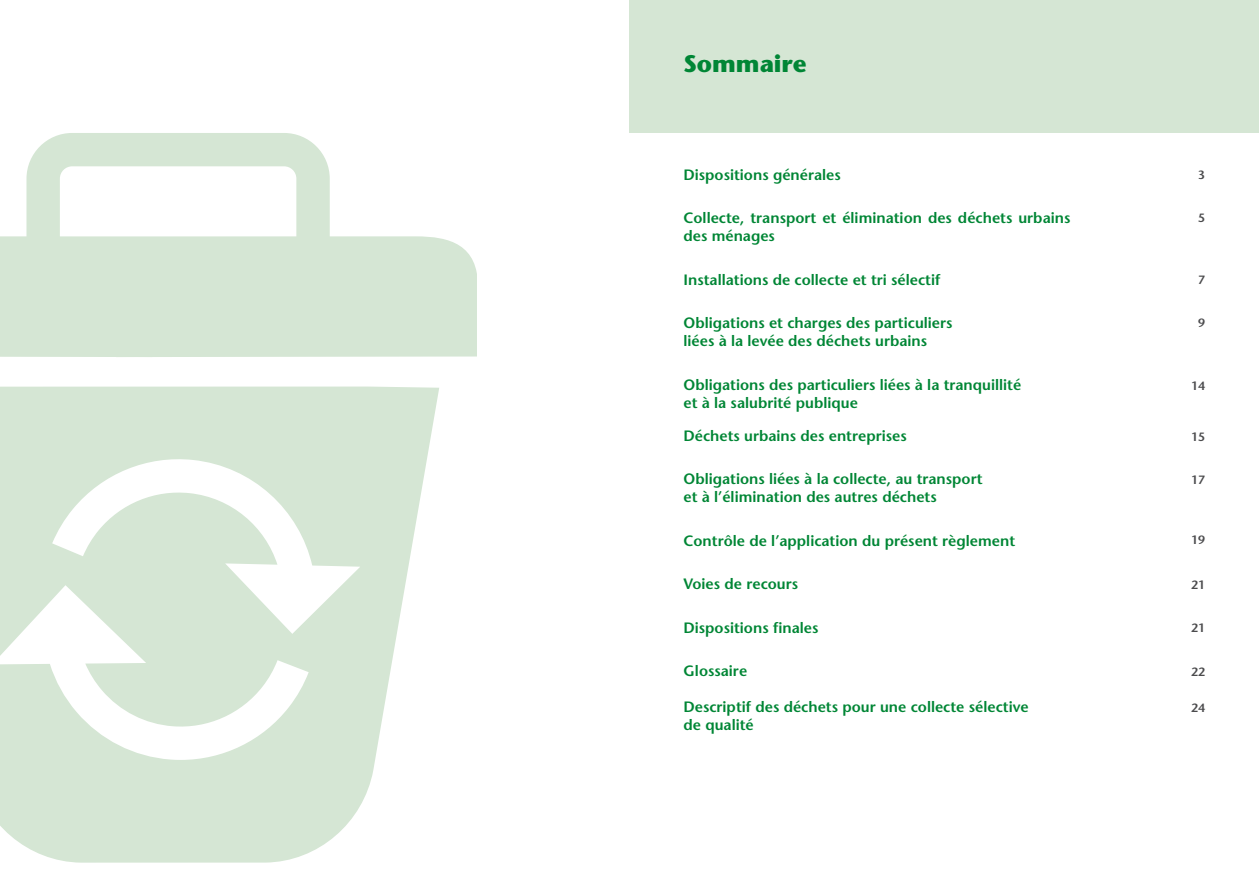
<style>
.page{position:relative;width:1259px;height:893px;background:#fff}
.page>*{position:absolute;margin:0;border:0;box-sizing:border-box;transform-origin:0 0}
.t1{font:700 24px "Stone Sans Std";color:#008635}
.t2{font:600 15px/18px "Stone Sans Std";color:#008635}
.t3{font:600 12px "Stone Sans Std";color:#4b4b4d}
</style>
<div class="page">
<div style="left:629px;top:0;width:630px;height:133px;background:#d5e6d4"></div>
<svg style="left:0;top:133px;width:476px;height:224px;fill:#d5e6d4"></svg>
<svg style="left:0;top:387px;width:439px;height:476px;fill:#d5e6d4"></svg>
<h1 class="t1" style="left:683px;top:49px;width:124px">Sommaire</h1>
<p class="t2" style="left:683px;top:165px;width:159px">Dispositions générales</p>
<p class="t2" style="left:683px;top:209px;width:388px">Collecte, transport et élimination des déchets urbains des ménages</p>
<p class="t2" style="left:683px;top:270px;width:258px">Installations de collecte et tri sélectif</p>
<p class="t2" style="left:683px;top:314px;width:270px">Obligations et charges des particuliers liées à la levée des déchets urbains</p>
<p class="t2" style="left:683px;top:375px;width:339px">Obligations des particuliers liées à la tranquillité et à la salubrité publique</p>
<p class="t2" style="left:683px;top:426px;width:225px">Déchets urbains des entreprises</p>
<p class="t2" style="left:683px;top:470px;width:300px">Obligations liées à la collecte, au transport et à l’élimination des autres déchets</p>
<p class="t2" style="left:683px;top:531px;width:333px">Contrôle de l’application du présent règlement</p>
<p class="t2" style="left:683px;top:575px;width:116px">Voies de recours</p>
<p class="t2" style="left:683px;top:618px;width:136px">Dispositions finales</p>
<p class="t2" style="left:683px;top:662px;width:65px">Glossaire</p>
<p class="t2" style="left:683px;top:698px;width:347px">Descriptif des déchets pour une collecte sélective de qualité</p>
<p class="t3" style="left:1198px;top:167px;width:8px">3</p>
<p class="t3" style="left:1198px;top:211px;width:8px">5</p>
<p class="t3" style="left:1198px;top:272px;width:8px">7</p>
<p class="t3" style="left:1198px;top:316px;width:8px">9</p>
<p class="t3" style="left:1191px;top:378px;width:15px">14</p>
<p class="t3" style="left:1191px;top:429px;width:15px">15</p>
<p class="t3" style="left:1191px;top:473px;width:15px">17</p>
<p class="t3" style="left:1191px;top:533px;width:15px">19</p>
<p class="t3" style="left:1191px;top:577px;width:15px">21</p>
<p class="t3" style="left:1191px;top:621px;width:15px">21</p>
<p class="t3" style="left:1191px;top:664px;width:15px">22</p>
<p class="t3" style="left:1191px;top:700px;width:15px">24</p>
</div>
